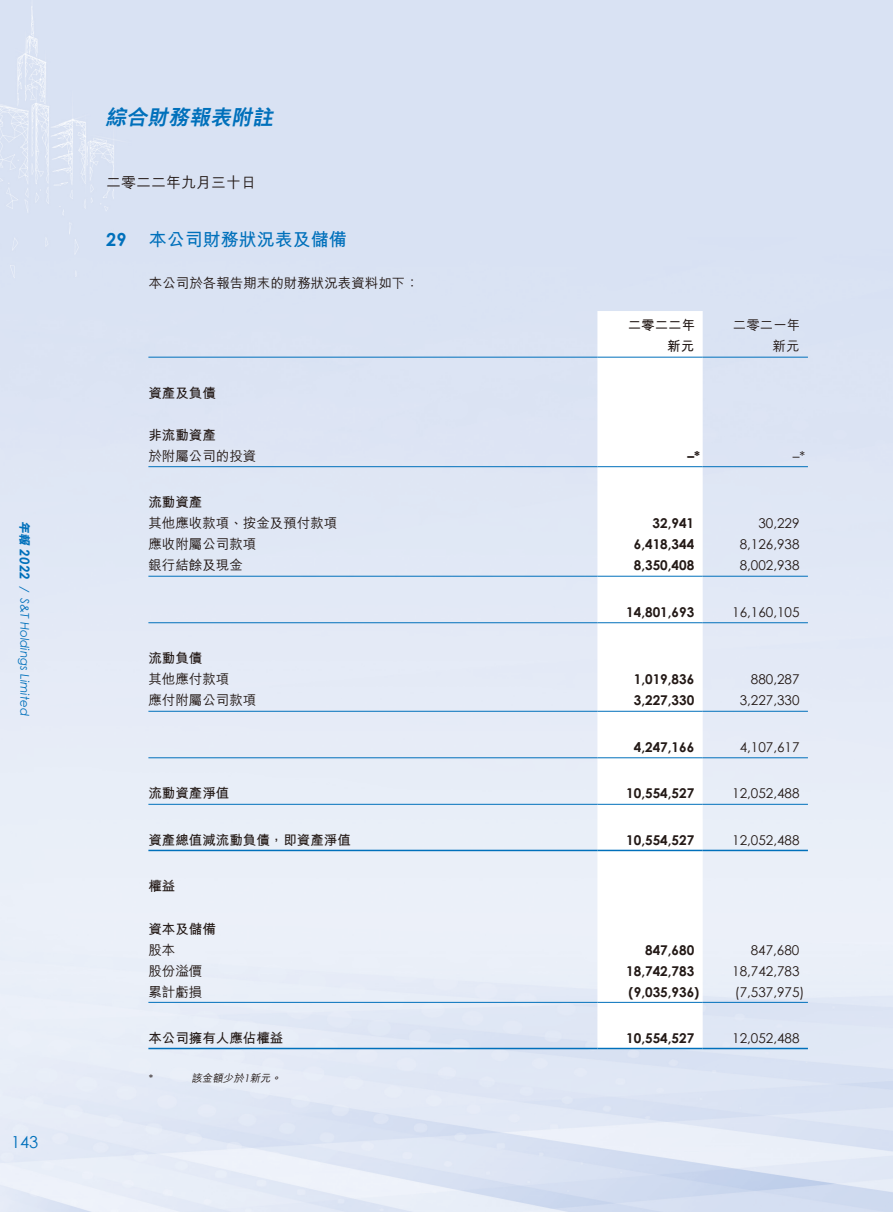
<style>
.page{position:relative;width:893px;height:1212px;background:#fff}
.page>*{position:absolute;margin:0;border:0;box-sizing:border-box;transform-origin:0 0}
.t1{font:italic 800 21px "M Hei HK";color:#0070bb}
.t2{font:700 18px "M Hei HK";color:#0070bb}
.t3{font:700 18px "Century Gothic";color:#0070bb}
.t4{font:16.5px "Century Gothic";color:#0070bb}
.t5{font:500 15px "M Hei HK";color:#231916}
.t6{font:700 13.5px "Century Gothic";color:#231916}
.t7{font:13.5px "Century Gothic";color:#231916}
.t8{font:500 13.5px "M Hei HK";color:#231916}
.t9{font:700 13.5px "M Hei HK";color:#231916}
.t10{font:italic 700 13.5px "Century Gothic";color:#0070bb}
.t11{font:italic 12px "Century Gothic";color:#0070bb}
.t12{font:italic 800 12px "M Hei HK";color:#0070bb}
.t13{font:italic 500 10.5px "M Hei HK";color:#231916}
.t14{font:italic 10.5px "Century Gothic";color:#231916}
.t15{font:10.5px "Century Gothic";color:#231916}
.s1{font-style:inherit}
</style>
<div class="page">
<svg style="left:597px;top:311px;width:106px;height:737px"></svg>
<hr style="left:148px;top:357px;width:449px;height:1px;background:#0070bb">
<hr style="left:597px;top:357px;width:106px;height:1px;background:#0070bb">
<hr style="left:703px;top:357px;width:105px;height:1px;background:#0070bb">
<hr style="left:148px;top:466px;width:449px;height:1px;background:#0070bb">
<hr style="left:597px;top:466px;width:106px;height:1px;background:#0070bb">
<hr style="left:703px;top:466px;width:105px;height:1px;background:#0070bb">
<hr style="left:148px;top:576px;width:449px;height:1px;background:#0070bb">
<hr style="left:597px;top:576px;width:106px;height:1px;background:#0070bb">
<hr style="left:703px;top:576px;width:105px;height:1px;background:#0070bb">
<hr style="left:148px;top:622px;width:449px;height:1px;background:#0070bb">
<hr style="left:597px;top:622px;width:106px;height:1px;background:#0070bb">
<hr style="left:703px;top:622px;width:105px;height:1px;background:#0070bb">
<hr style="left:148px;top:711px;width:449px;height:1px;background:#0070bb">
<hr style="left:597px;top:711px;width:106px;height:1px;background:#0070bb">
<hr style="left:703px;top:711px;width:105px;height:1px;background:#0070bb">
<hr style="left:148px;top:757px;width:449px;height:1px;background:#0070bb">
<hr style="left:597px;top:757px;width:106px;height:1px;background:#0070bb">
<hr style="left:703px;top:757px;width:105px;height:1px;background:#0070bb">
<hr style="left:148px;top:804px;width:449px;height:1px;background:#0070bb">
<hr style="left:597px;top:804px;width:106px;height:1px;background:#0070bb">
<hr style="left:703px;top:804px;width:105px;height:1px;background:#0070bb">
<hr style="left:148px;top:850px;width:449px;height:1px;background:#0070bb">
<hr style="left:597px;top:850px;width:106px;height:1px;background:#0070bb">
<hr style="left:703px;top:850px;width:105px;height:1px;background:#0070bb">
<hr style="left:148px;top:1002px;width:449px;height:1px;background:#0070bb">
<hr style="left:597px;top:1002px;width:106px;height:1px;background:#0070bb">
<hr style="left:703px;top:1002px;width:105px;height:1px;background:#0070bb">
<hr style="left:148px;top:1048px;width:449px;height:1px;background:#0070bb">
<hr style="left:597px;top:1048px;width:106px;height:1px;background:#0070bb">
<hr style="left:703px;top:1048px;width:105px;height:1px;background:#0070bb">
<p class="t12" style="left:31px;top:521px;width:28px;rotate:90deg">年報</p>
<p class="t10" style="left:35px;top:549px;width:32px;rotate:90deg">2022</p>
<p class="t11" style="left:33px;top:586px;width:131px;rotate:90deg"><span class="s1">/</span> &amp;S T Holdings Limited</p>
<p class="t4" style="left:11px;top:1130px;width:29px">143</p>
<h1 class="t1" style="left:105px;top:107px;width:173px">綜合財務報表附註</h1>
<p class="t5" style="left:106px;top:171px;width:151px">二零二二年九月三十日</p>
<h2 class="t3" style="left:106px;top:225px;width:22px">29</h2>
<h2 class="t2" style="left:149px;top:226px;width:199px">本公司財務狀況表及儲備</h2>
<p class="t8" style="left:149px;top:273px;width:271px">本公司於各報告期末的財務狀況表資料如下：</p>
<p class="t9" style="left:148px;top:383px;width:69px">資產及負債</p>
<p class="t9" style="left:148px;top:425px;width:69px">非流動資產</p>
<p class="t8" style="left:148px;top:446px;width:109px">於附屬公司的投資</p>
<p class="t9" style="left:148px;top:493px;width:55px">流動資產</p>
<p class="t8" style="left:148px;top:514px;width:190px">其他應收款項、按金及預付款項</p>
<p class="t8" style="left:148px;top:535px;width:109px">應收附屬公司款項</p>
<p class="t8" style="left:148px;top:556px;width:96px">銀行結餘及現金</p>
<p class="t9" style="left:148px;top:649px;width:55px">流動負債</p>
<p class="t8" style="left:148px;top:670px;width:82px">其他應付款項</p>
<p class="t8" style="left:148px;top:691px;width:109px">應付附屬公司款項</p>
<p class="t9" style="left:148px;top:784px;width:82px">流動資產淨值</p>
<p class="t9" style="left:148px;top:830px;width:204px">資產總值減流動負債，即資產淨值</p>
<p class="t9" style="left:148px;top:877px;width:28px">權益</p>
<p class="t9" style="left:148px;top:919px;width:69px">資本及儲備</p>
<p class="t8" style="left:148px;top:940px;width:28px">股本</p>
<p class="t8" style="left:148px;top:961px;width:55px">股份溢價</p>
<p class="t8" style="left:148px;top:982px;width:55px">累計虧損</p>
<p class="t9" style="left:148px;top:1028px;width:136px">本公司擁有人應佔權益</p>
<p class="t13" style="left:271px;top:1070px;width:14px">。</p>
<p class="t13" style="left:191px;top:1070px;width:83px">該金額少於新元</p>
<p class="t15" style="left:149px;top:1070px;width:6px">*</p>
<p class="t14" style="left:244px;top:1070px;width:10px">1</p>
<p class="t9" style="left:628px;top:315px;width:69px">二零二二年</p>
<p class="t9" style="left:667px;top:336px;width:28px">新元</p>
<p class="t8" style="left:733px;top:315px;width:69px">二零二一年</p>
<p class="t8" style="left:772px;top:336px;width:28px">新元</p>
<p class="t6" style="left:687px;top:446px;width:14px">*–</p>
<p class="t7" style="left:793px;top:446px;width:14px">*–</p>
<p class="t6" style="left:653px;top:513px;width:43px">32,941</p>
<p class="t7" style="left:758px;top:514px;width:43px">30,229</p>
<p class="t6" style="left:634px;top:534px;width:62px">6,418,344</p>
<p class="t7" style="left:740px;top:535px;width:61px">8,126,938</p>
<p class="t6" style="left:634px;top:555px;width:62px">8,350,408</p>
<p class="t7" style="left:740px;top:556px;width:61px">8,002,938</p>
<p class="t6" style="left:626px;top:602px;width:70px">14,801,693</p>
<p class="t7" style="left:732px;top:602px;width:69px">16,160,105</p>
<p class="t6" style="left:634px;top:669px;width:62px">1,019,836</p>
<p class="t7" style="left:751px;top:670px;width:50px">880,287</p>
<p class="t6" style="left:634px;top:690px;width:62px">3,227,330</p>
<p class="t7" style="left:740px;top:691px;width:61px">3,227,330</p>
<p class="t6" style="left:634px;top:737px;width:62px">4,247,166</p>
<p class="t7" style="left:740px;top:738px;width:61px">4,107,617</p>
<p class="t6" style="left:626px;top:783px;width:70px">10,554,527</p>
<p class="t7" style="left:732px;top:784px;width:69px">12,052,488</p>
<p class="t6" style="left:626px;top:830px;width:70px">10,554,527</p>
<p class="t7" style="left:732px;top:831px;width:69px">12,052,488</p>
<p class="t6" style="left:645px;top:939px;width:51px">847,680</p>
<p class="t7" style="left:751px;top:940px;width:50px">847,680</p>
<p class="t6" style="left:626px;top:960px;width:70px">18,742,783</p>
<p class="t7" style="left:732px;top:961px;width:69px">18,742,783</p>
<p class="t6" style="left:629px;top:981px;width:72px">)9,035,936(</p>
<p class="t7" style="left:735px;top:982px;width:71px">)7,537,975(</p>
<p class="t6" style="left:626px;top:1028px;width:70px">10,554,527</p>
<p class="t7" style="left:732px;top:1029px;width:69px">12,052,488</p>
</div>
